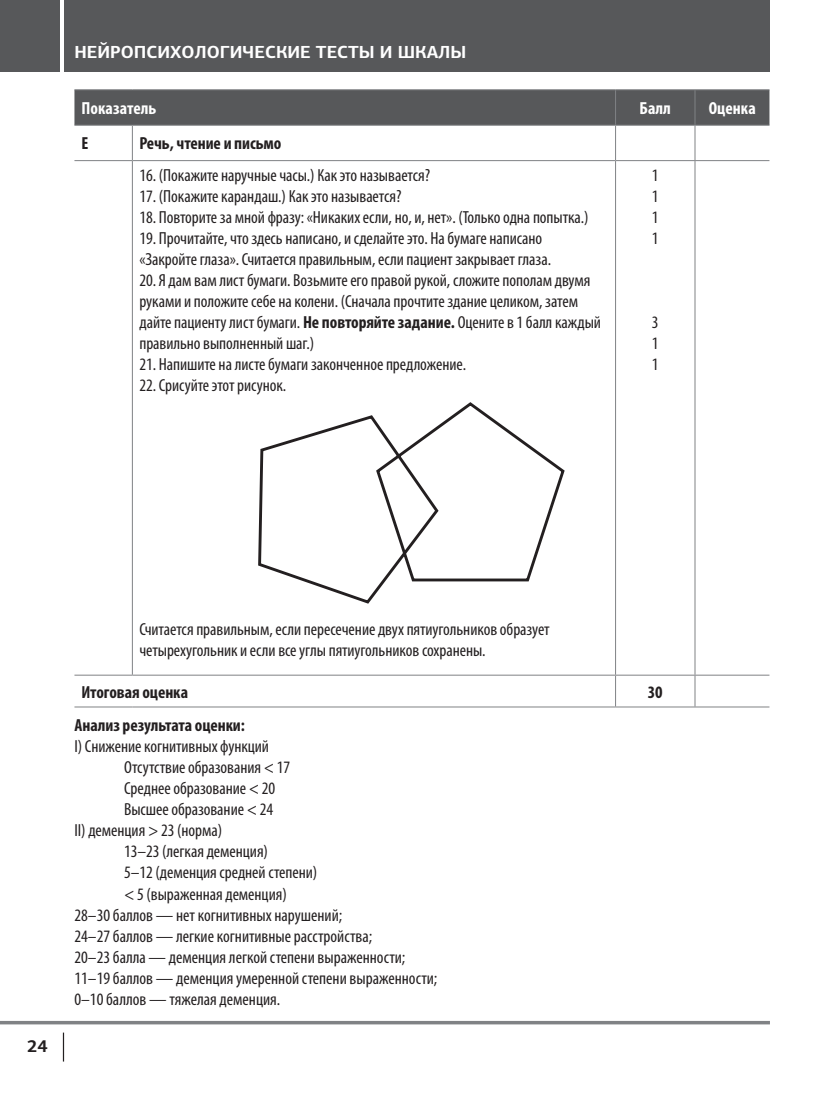
<style>
.page{position:relative;width:834px;height:1117px;background:#fff}
.page>*{position:absolute;margin:0;border:0;box-sizing:border-box;transform-origin:0 0}
.Table{font:condensed 17.5px/21px "Myriad Pro";letter-spacing:-.005em;color:#231f20}
.Table-2{font:700 condensed 17.5px "Myriad Pro";letter-spacing:-.005em;color:#231f20}
.t1{font:700 17.5px "PF Centro Sans Pro";color:#fff}
.Table_header{font:700 condensed 17.5px "Myriad Pro";letter-spacing:.005em;color:#fff}
.t2{font:700 17.5px "PF Centro Sans Pro";color:#231f20}
.s1{font-weight:700}
</style>
<div class="page">
<div style="left:0;top:0;width:769px;height:72px;background:#57585a"></div>
<hr style="left:0;top:1021px;width:769px;height:3px;background:#808285">
<hr style="left:61px;top:0;width:3px;height:134px;background:#fff">
<svg style="left:63px;top:1032px;width:1px;height:29px"></svg>
<div style="left:74px;top:90px;width:695px;height:35px;background:#57585a"></div>
<hr style="left:74px;top:89px;width:58px;height:1px;background:#808285">
<hr style="left:132px;top:89px;width:483px;height:1px;background:#808285">
<hr style="left:615px;top:89px;width:79px;height:1px;background:#808285">
<hr style="left:615px;top:90px;width:1px;height:35px;background:#808285">
<hr style="left:694px;top:89px;width:75px;height:1px;background:#808285">
<hr style="left:694px;top:90px;width:1px;height:35px;background:#808285">
<hr style="left:74px;top:125px;width:58px;height:1px;background:#808285">
<hr style="left:132px;top:125px;width:483px;height:1px;background:#808285">
<hr style="left:132px;top:126px;width:1px;height:34px;background:#808285">
<hr style="left:615px;top:125px;width:79px;height:1px;background:#808285">
<hr style="left:615px;top:126px;width:1px;height:34px;background:#808285">
<hr style="left:694px;top:125px;width:75px;height:1px;background:#808285">
<hr style="left:694px;top:126px;width:1px;height:34px;background:#808285">
<hr style="left:74px;top:160px;width:58px;height:1px;background:#808285">
<hr style="left:132px;top:160px;width:483px;height:1px;background:#808285">
<hr style="left:132px;top:161px;width:1px;height:513px;background:#808285">
<hr style="left:615px;top:160px;width:79px;height:1px;background:#808285">
<hr style="left:615px;top:161px;width:1px;height:513px;background:#808285">
<hr style="left:694px;top:160px;width:75px;height:1px;background:#808285">
<hr style="left:694px;top:161px;width:1px;height:513px;background:#808285">
<hr style="left:74px;top:674px;width:58px;height:1px;background:#808285">
<hr style="left:132px;top:674px;width:483px;height:1px;background:#808285">
<hr style="left:615px;top:674px;width:79px;height:1px;background:#808285">
<hr style="left:615px;top:675px;width:1px;height:31px;background:#808285">
<hr style="left:694px;top:674px;width:75px;height:1px;background:#808285">
<hr style="left:694px;top:675px;width:1px;height:31px;background:#808285">
<hr style="left:74px;top:706px;width:58px;height:1px;background:#808285">
<hr style="left:132px;top:706px;width:483px;height:1px;background:#808285">
<hr style="left:615px;top:706px;width:79px;height:1px;background:#808285">
<hr style="left:694px;top:706px;width:75px;height:1px;background:#808285">
<svg style="left:258px;top:402px;width:306px;height:201px"></svg>
<p class="t1" style="left:74px;top:41px;width:393px">НЕЙРОПСИХОЛОГИЧЕСКИЕ ТЕСТЫ И ШКАЛЫ</p>
<p class="Table_header" style="left:81px;top:97px;width:76px">Показатель</p>
<p class="Table_header" style="left:639px;top:97px;width:33px">Балл</p>
<p class="Table_header" style="left:708px;top:97px;width:49px">Оценка</p>
<p class="Table-2" style="left:81px;top:133px;width:8px">E</p>
<p class="Table-2" style="left:139px;top:133px;width:143px">Речь, чтение и письмо</p>
<p class="Table" style="left:139px;top:164px;width:292px">16. (Покажите наручные часы.) Как это называется?</p>
<p class="Table" style="left:139px;top:185px;width:263px">17. (Покажите карандаш.) Как это называется?</p>
<p class="Table" style="left:139px;top:206px;width:450px">18. Повторите за мной фразу: «Никаких если, но, и, нет». (Только одна попытка.)</p>
<p class="Table" style="left:139px;top:227px;width:404px">19. Прочитайте, что здесь написано, и сделайте это. На бумаге написано</p>
<p class="Table" style="left:139px;top:248px;width:413px">«Закройте глаза». Считается правильным, если пациент закрывает глаза.</p>
<p class="Table" style="left:139px;top:269px;width:463px">20. Я дам вам лист бумаги. Возьмите его правой рукой, сложите пополам двумя руками и положите себе на колени. (Сначала прочтите здание целиком, затем дайте пациенту лист бумаги. <span class="s1">Не повторяйте задание.</span> Оцените в 1 балл каждый правильно выполненный шаг.)</p>
<p class="Table" style="left:139px;top:353px;width:328px">21. Напишите на листе бумаги законченное предложение.</p>
<p class="Table" style="left:139px;top:374px;width:148px">22. Срисуйте этот рисунок.</p>
<p class="Table" style="left:651px;top:164px;width:8px">1</p>
<p class="Table" style="left:651px;top:185px;width:8px">1</p>
<p class="Table" style="left:651px;top:206px;width:8px">1</p>
<p class="Table" style="left:651px;top:227px;width:8px">1</p>
<p class="Table" style="left:651px;top:311px;width:8px">3</p>
<p class="Table" style="left:651px;top:332px;width:8px">1</p>
<p class="Table" style="left:651px;top:353px;width:8px">1</p>
<p class="t2" style="left:27px;top:1034px;width:22px">24</p>
<p class="Table" style="left:139px;top:618px;width:412px">Считается правильным, если пересечение двух пятиугольников образует четырехугольник и если все углы пятиугольников сохранены.</p>
<p class="Table-2" style="left:81px;top:680px;width:108px">Итоговая оценка</p>
<p class="Table-2" style="left:647px;top:680px;width:16px">30</p>
<p class="Table-2" style="left:74px;top:714px;width:172px">Анализ результата оценки:</p>
<p class="Table" style="left:74px;top:735px;width:196px">I) Снижение когнитивных функций</p>
<p class="Table" style="left:124px;top:756px;width:168px">Отсутствие образования &lt; 17</p>
<p class="Table" style="left:124px;top:777px;width:153px">Среднее образование &lt; 20</p>
<p class="Table" style="left:124px;top:798px;width:151px">Высшее образование &lt; 24</p>
<p class="Table" style="left:74px;top:819px;width:149px">II) деменция &gt; 23 (норма)</p>
<p class="Table" style="left:124px;top:840px;width:145px">13–23 (легкая деменция)</p>
<p class="Table" style="left:124px;top:861px;width:195px">5–12 (деменция средней степени)</p>
<p class="Table" style="left:124px;top:882px;width:164px">&lt; 5 (выраженная деменция)</p>
<p class="Table" style="left:74px;top:903px;width:269px">28–30 баллов — нет когнитивных нарушений;</p>
<p class="Table" style="left:74px;top:924px;width:299px">24–27 баллов — легкие когнитивные расстройства;</p>
<p class="Table" style="left:74px;top:945px;width:332px">20–23 балла — деменция легкой степени выраженности;</p>
<p class="Table" style="left:74px;top:966px;width:364px">11–19 баллов — деменция умеренной степени выраженности;</p>
<p class="Table" style="left:74px;top:987px;width:207px">0–10 баллов — тяжелая деменция.</p>
</div>
